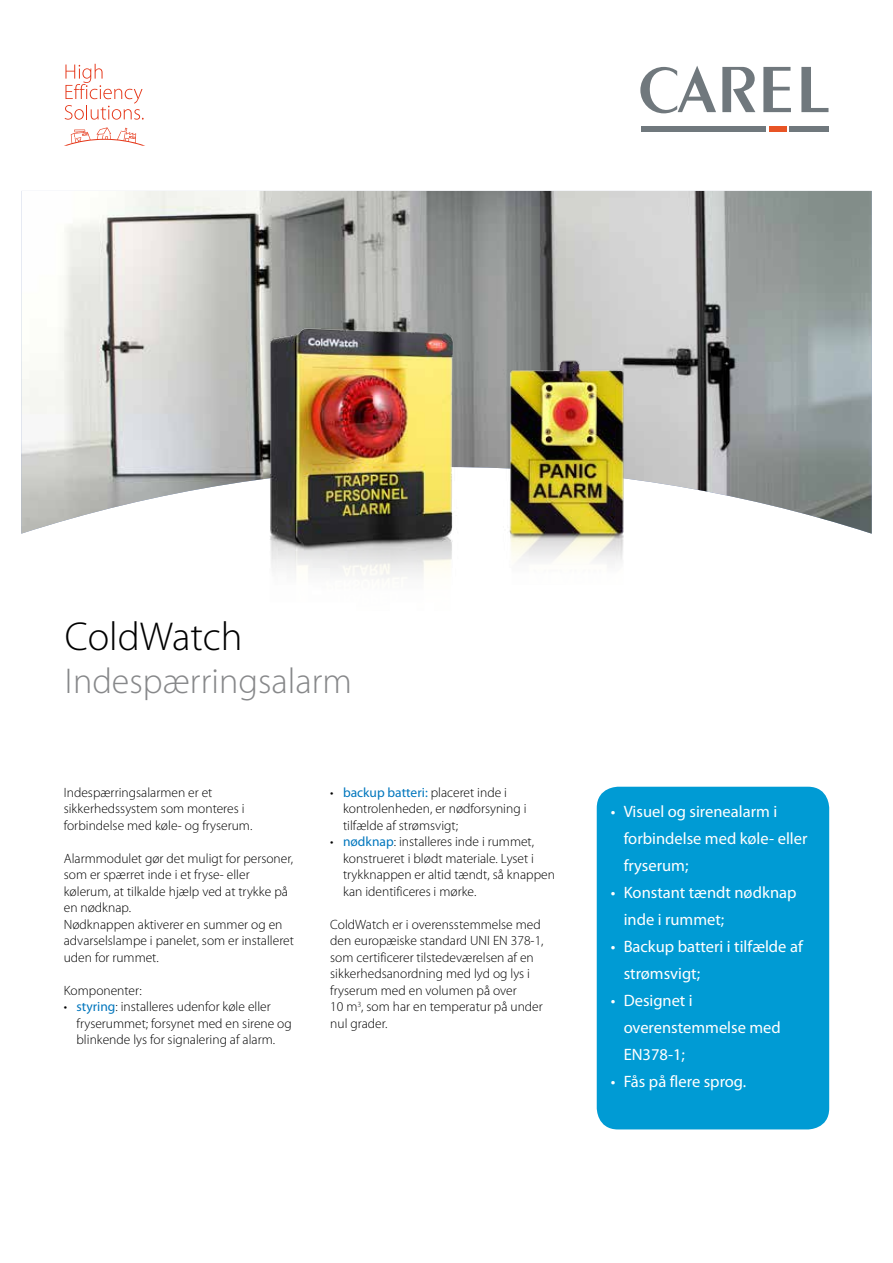
<style>
.page{position:relative;width:893px;height:1263px;background:#fff}
.page>*{position:absolute;margin:0;border:0;box-sizing:border-box;transform-origin:0 0}
.t1{font:300 40.5px "Myriad Pro";color:#000}
.t2{font:300 36px "Myriad Pro";color:#87888a}
.t3{font:16.5px/27px "Myriad Pro";color:#fff}
.t4{font:300 13.5px/16.5px "Myriad Pro";color:#000}
.s1{font-weight:400;color:#0076bd}
</style>
<div class="page">
<svg style="left:722px;top:67px;width:33px;height:45px"></svg>
<svg style="left:763px;top:67px;width:28px;height:45px"></svg>
<svg style="left:801px;top:67px;width:27px;height:45px"></svg>
<svg style="left:640px;top:66px;width:76px;height:47px"></svg>
<div style="left:641px;top:126px;width:125px;height:6px;background:#70787d"></div>
<div style="left:769px;top:126px;width:17px;height:6px;background:#e85425"></div>
<div style="left:789px;top:126px;width:40px;height:6px;background:#70787d"></div>
<svg style="left:64px;top:127px;width:81px;height:19px"></svg>
<svg style="left:65px;top:64px;width:79px;height:56px"></svg>
<img style="left:21px;top:191px;width:851px;height:343px">
<div style="left:597px;top:787px;width:232px;height:342px;background:#009bd4;border-radius:21px"></div>
<img style="left:201px;top:291px;width:491px;height:287px">
<h1 class="t1" style="left:65px;top:614px;width:179px">ColdWatch</h1>
<h2 class="t2" style="left:65px;top:661px;width:289px">Indespærringsalarm</h2>
<p class="t4" style="left:64px;top:784px;width:190px">Indespærringsalarmen er et sikkerhedssystem som monteres i forbindelse med køle- og fryserum.</p>
<p class="t4" style="left:64px;top:850px;width:232px">Alarmmodulet gør det muligt for personer, som er spærret inde i et fryse- eller kølerum, at tilkalde hjælp ved at trykke på en nødknap.<br>Nødknappen aktiverer en summer og en advarselslampe i panelet, som er installeret uden for rummet.</p>
<p class="t4" style="left:64px;top:982px;width:79px">Komponenter:</p>
<p class="t4" style="left:77px;top:999px;width:217px;text-indent:-13px">• <span class="s1">styring</span>: installeres udenfor køle eller fryserummet; forsynet med en sirene og blinkende lys for signalering af alarm.</p>
<p class="t4" style="left:343px;top:784px;width:185px;text-indent:-13px">• <span class="s1">backup batteri:</span> placeret inde i kontrolenheden, er nødforsyning i tilfælde af strømsvigt;</p>
<p class="t4" style="left:343px;top:834px;width:213px;text-indent:-13px">• <span class="s1">nødknap</span>: installeres inde i rummet, konstrueret i blødt materiale. Lyset i trykknappen er altid tændt, så knappen kan identificeres i mørke.</p>
<p class="t4" style="left:330px;top:916px;width:215px">ColdWatch er i overensstemmelse med den europæiske standard UNI EN 378-1, som certificerer tilstedeværelsen af en sikkerhedsanordning med lyd og lys i fryserum med en volumen på over<br>10 m<sup>3</sup>, som har en temperatur på under nul grader.</p>
<p class="t3" style="left:624px;top:799px;width:185px;text-indent:-13px">• Visuel og sirenealarm i forbindelse med køle- eller fryserum;</p>
<p class="t3" style="left:624px;top:880px;width:174px;text-indent:-13px">• Konstant tændt nødknap inde i rummet;</p>
<p class="t3" style="left:624px;top:933px;width:181px;text-indent:-13px">• Backup batteri i tilfælde af strømsvigt;</p>
<p class="t3" style="left:624px;top:987px;width:159px;text-indent:-13px">• Designet i overenstemmelse med<br>EN378-1;</p>
<p class="t3" style="left:611px;top:1068px;width:137px">• Fås på flere sprog.</p>
</div>
